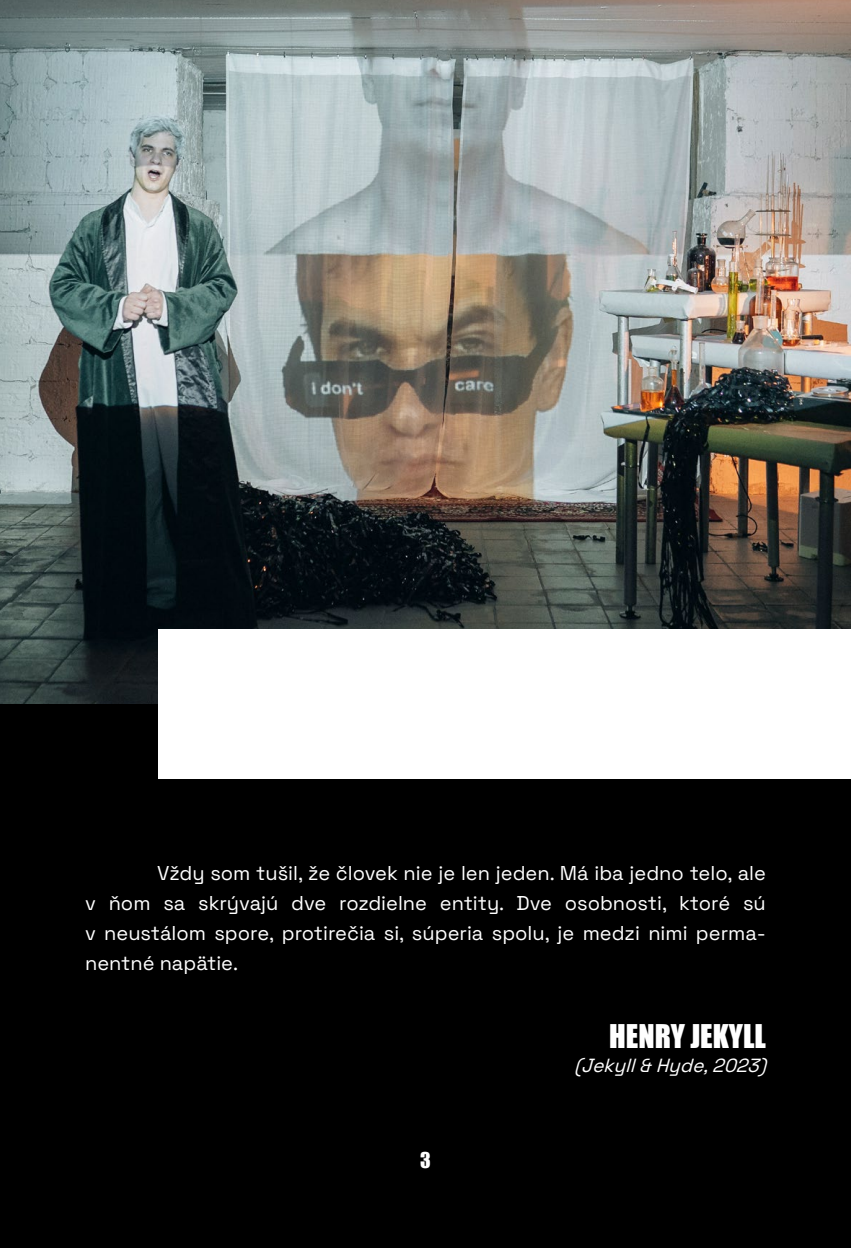
<style>
.page{position:relative;width:851px;height:1248px;background:#fff}
.page>*{position:absolute;margin:0;border:0;box-sizing:border-box;transform-origin:0 0}
.t1{font:30px "Impact";color:#fff}
.t2{font:20px/30px "Space Grotesk";color:#fff;text-align:justify}
.t3{font:20px "Impact";color:#fff}
.t4{font:italic 19px "Space Grotesk";color:#fff}
</style>
<div class="page">
<div style="left:0;top:703px;width:850px;height:544px;background:#000"></div>
<img style="left:0;top:0;width:850px;height:703px">
<div style="left:159px;top:628px;width:691px;height:150px;background:#fff"></div>
<p class="t2" style="left:85px;top:856px;width:682px;text-indent:72px">Vždy som tušil, že človek nie je len jeden. Má iba jedno telo, ale v ňom sa skrývajú dve rozdielne entity. Dve osobnosti, ktoré sú v neustálom spore, protirečia si, súperia spolu, je medzi nimi perma&shy;nentné napätie.</p>
<p class="t3" style="left:420px;top:1144px;width:12px">3</p>
<h1 class="t1" style="left:609px;top:1013px;width:158px">HENRY JEKYLL</h1>
<p class="t4" style="left:574px;top:1051px;width:200px">(Jekyll&amp;Hyde,2023)</p>
</div>
